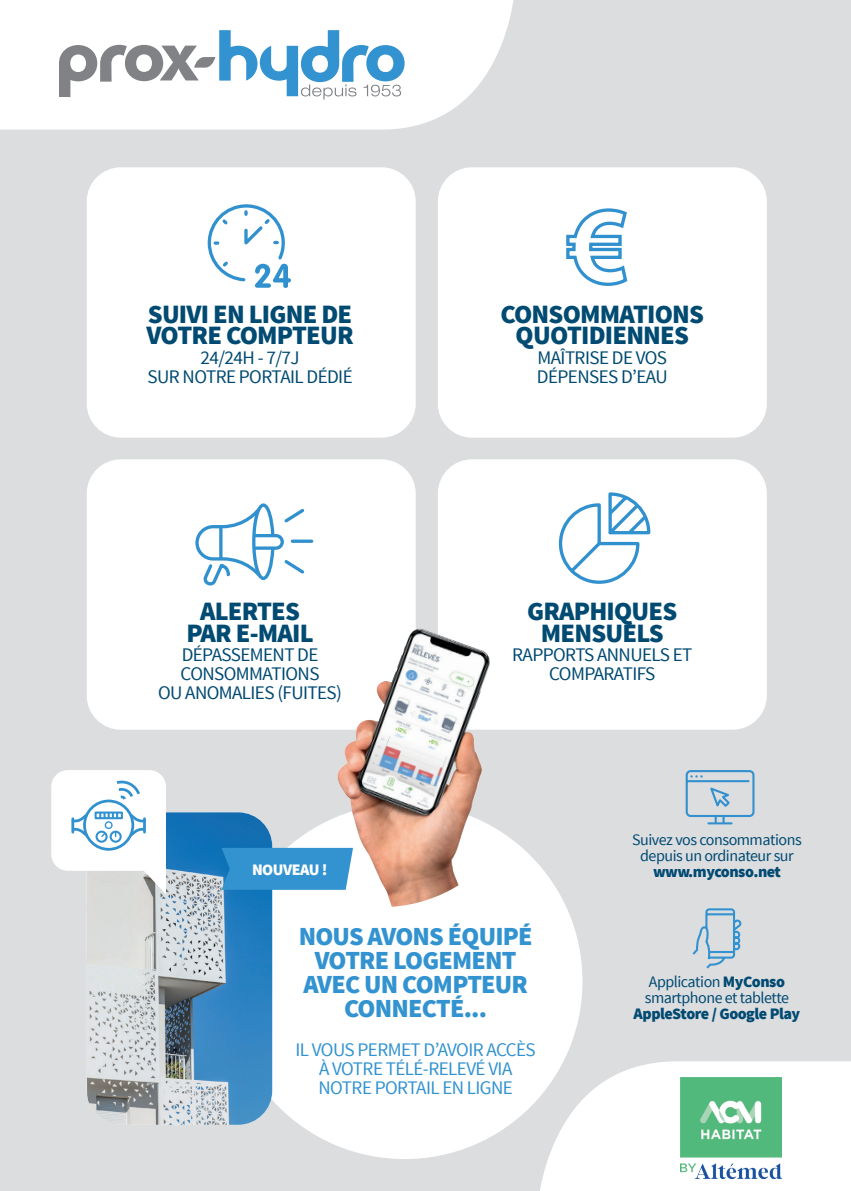
<style>
.page{position:relative;width:851px;height:1191px;background:#fff}
.page>*{position:absolute;margin:0;border:0;box-sizing:border-box;transform-origin:0 0}
.t1{font:900 26.4px/21.6px "Source Sans Pro";letter-spacing:-.03em;color:#014a72;text-align:center}
.t2{font:900 26px/24px "Source Sans Pro";letter-spacing:-.03em;color:#3393d0;text-align:center}
.t3{font:19.2px/19.2px "Source Sans Pro";letter-spacing:-.03em;color:#014a72;text-align:center}
.t4{font:19.2px/19.2px "Source Sans Pro";letter-spacing:-.03em;color:#3393d0;text-align:center}
.t5{font:16px/16px "Source Sans Pro";letter-spacing:-.03em;color:#014a72;text-align:center}
.t6{font:900 16px "Source Sans Pro";letter-spacing:-.03em;color:#014a72}
.t7{font:900 16px "Source Sans Pro";letter-spacing:-.03em;color:#fff}
.s1{font-weight:900}
</style>
<div class="page">
<div style="left:0;top:0;width:850px;height:1191px;background:#dcdddf"></div>
<div style="left:87px;top:167px;width:328px;height:270px;background:#fff;border-radius:34px"></div>
<div style="left:87px;top:459px;width:328px;height:270px;background:#fff;border-radius:34px"></div>
<div style="left:438px;top:167px;width:328px;height:270px;background:#fff;border-radius:34px"></div>
<div style="left:438px;top:459px;width:328px;height:270px;background:#fff;border-radius:34px"></div>
<svg style="left:207px;top:204px;width:84px;height:84px"></svg>
<svg style="left:307px;top:539px;width:5px;height:4px"></svg>
<svg style="left:195px;top:503px;width:112px;height:83px"></svg>
<svg style="left:566px;top:208px;width:62px;height:78px"></svg>
<svg style="left:558px;top:492px;width:93px;height:92px"></svg>
<div style="left:227px;top:803px;width:355px;height:356px;background:#fff;border-radius:50%"></div>
<img style="left:337px;top:628px;width:154px;height:279px">
<svg style="left:0;top:0;width:514px;height:130px;background:#fbfbfb"></svg>
<svg style="left:59px;top:30px;width:345px;height:69px;background:#c4d6e2"></svg>
<svg style="left:537px;top:1061px;width:313px;height:130px;background:#f9f9fa"></svg>
<img style="left:87px;top:812px;width:185px;height:312px">
<svg style="left:221px;top:848px;width:132px;height:42px;background:#3895d0"></svg>
<svg style="left:51px;top:770px;width:115px;height:124px"></svg>
<hr style="left:143px;top:818px;width:3px;height:14px;background:#3191cf">
<svg style="left:692px;top:908px;width:50px;height:61px"></svg>
<svg style="left:685px;top:770px;width:70px;height:55px"></svg>
<img style="left:680px;top:1077px;width:101px;height:101px">
<h1 class="t1" style="left:146px;top:304px;width:209px;text-align:left">SUIVI EN LIGNE DE<br>VOTRE COMPTEUR</h1>
<p class="t3" style="left:147px;top:348px;width:207px">24/24H - 7/7J<br>SUR NOTRE PORTAIL DÉDIÉ</p>
<h1 class="t1" style="left:186px;top:601px;width:129px">ALERTES<br>PAR E-MAIL</h1>
<p class="t3" style="left:158px;top:645px;width:185px">DÉPASSEMENT DE<br>CONSOMMATIONS<br>OU ANOMALIES (FUITES)</p>
<p class="t7" style="left:252px;top:859px;width:77px">NOUVEAU !</p>
<h1 class="t1" style="left:500px;top:304px;width:205px">CONSOMMATIONS<br>QUOTIDIENNES</h1>
<p class="t3" style="left:537px;top:348px;width:132px;text-align:left">MAÎTRISE DE VOS<br>DÉPENSES D’EAU</p>
<h1 class="t1" style="left:527px;top:601px;width:151px">GRAPHIQUES<br>MENSUELS</h1>
<p class="t3" style="left:512px;top:645px;width:181px">RAPPORTS ANNUELS ET<br>COMPARATIFS</p>
<p class="t5" style="left:632px;top:831px;width:171px">Suivez vos consommations depuis un ordinateur sur</p>
<p class="t6" style="left:653px;top:861px;width:129px">www.myconso.net</p>
<h2 class="t2" style="left:298px;top:926px;width:235px">NOUS AVONS ÉQUIPÉ<br>VOTRE LOGEMENT<br>AVEC UN COMPTEUR<br>CONNECTÉ...</h2>
<p class="t4" style="left:295px;top:1040px;width:242px">IL VOUS PERMET D’AVOIR ACCÈS<br>À VOTRE TÉLÉ-RELEVÉ VIA<br>NOTRE PORTAIL EN LIGNE</p>
<p class="t5" style="left:644px;top:974px;width:146px;text-align:left">Application <span class="s1">MyConso </span>smartphone et tablette</p>
<p class="t6" style="left:633px;top:1003px;width:168px">AppleStore / Google Play</p>
</div>
